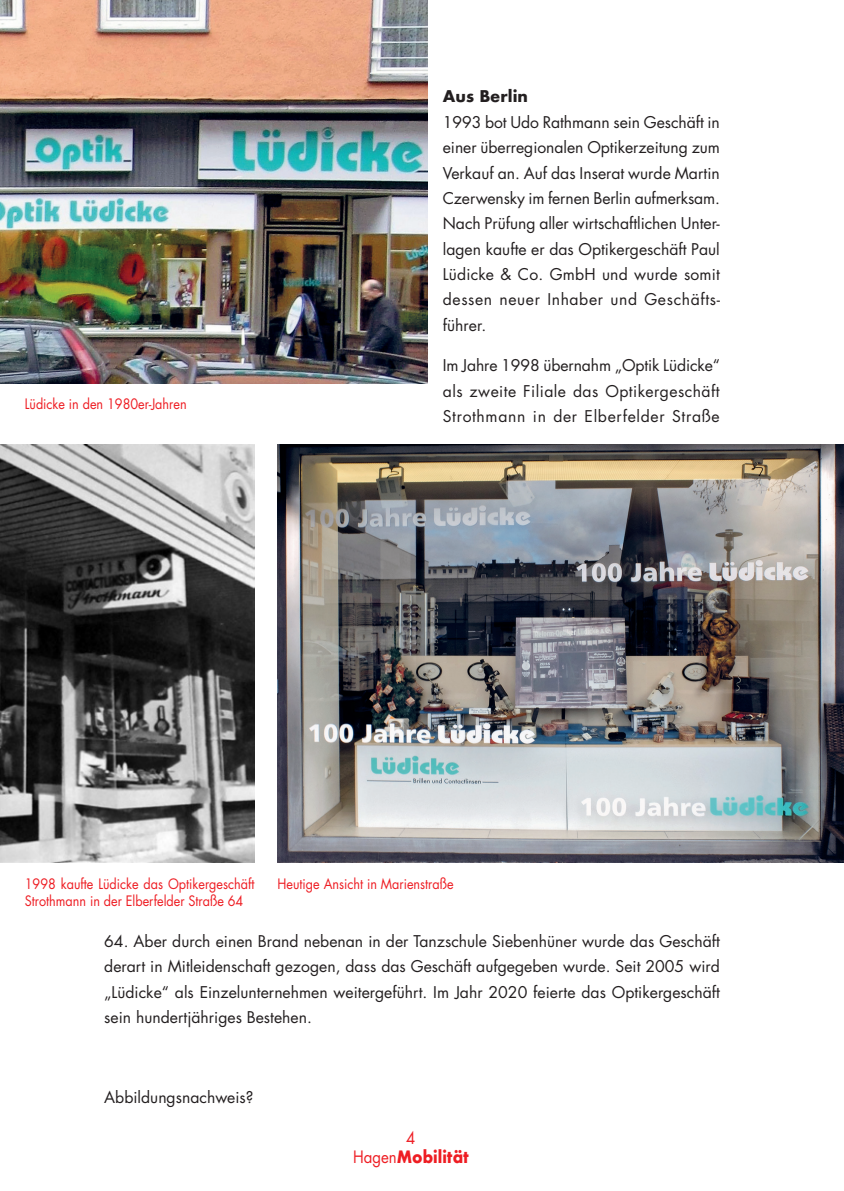
<style>
.page{position:relative;width:844px;height:1191px;background:#fff}
.page>*{position:absolute;margin:0;border:0;box-sizing:border-box;transform-origin:0 0}
.t1{font:700 16.62px/19.9px "Futura";color:#ee1d23;text-align:center;scale:.9 1}
.t2{font:15.75px/25.4px "Futura";letter-spacing:.01em;color:#231f20;text-align:justify}
.t3{font:700 15.75px "Futura";color:#231f20}
.t4{font:14px/16.8px "Futura";color:#ee1d23;scale:.9 1}
.s1{font-weight:400}
</style>
<div class="page">
<img style="left:0;top:444px;width:254px;height:418px">
<img style="left:277px;top:444px;width:566px;height:418px">
<img style="left:0;top:0;width:427px;height:384px">
<p class="t4" style="left:25px;top:396px;width:181px">Lüdicke in den 1980er-Jahren</p>
<p class="t3" style="left:442px;top:85px;width:87px">Aus Berlin</p>
<p class="t2" style="left:442px;top:109px;width:278px">1993 bot Udo Rathmann sein Geschäft in einer überregionalen Optikerzeitung zum Verkauf an. Auf das Inserat wurde Martin Czerwensky im fernen Berlin aufmerksam.<br>Nach Prüfung aller wirtschaftlichen Unter&shy;lagen kaufte er das Optikergeschäft Paul Lüdicke &amp; Co. GmbH und wurde somit dessen neuer Inhaber und Geschäfts&shy;führer.</p>
<p class="t2" style="left:442px;top:352px;width:278px">Im Jahre 1998 übernahm „Optik Lüdicke“ als zweite Filiale das Optikergeschäft Strothmann in der Elberfelder Straße</p>
<p class="t4" style="left:25px;top:875px;width:257px">1998 kaufte Lüdicke das Optikergeschäft<br>Strothmann in der Elberfelder Straße 64</p>
<p class="t4" style="left:277px;top:875px;width:197px">Heutige Ansicht in Marienstraße</p>
<p class="t2" style="left:104px;top:928px;width:617px">64. Aber durch einen Brand nebenan in der Tanzschule Siebenhüner wurde das Geschäft derart in Mitleidenschaft gezogen, dass das Geschäft aufgegeben wurde. Seit 2005 wird „Lüdicke“ als Einzelunternehmen weitergeführt. Im Jahr 2020 feierte das Optikergeschäft sein hundertjähriges Bestehen.</p>
<p class="t2" style="left:104px;top:1084px;width:151px">Abbildungsnachweis?</p>
<p class="t1" style="left:353px;top:1127px;width:130px"><span class="s1">4<br>Hagen</span>Mobilität</p>
</div>
